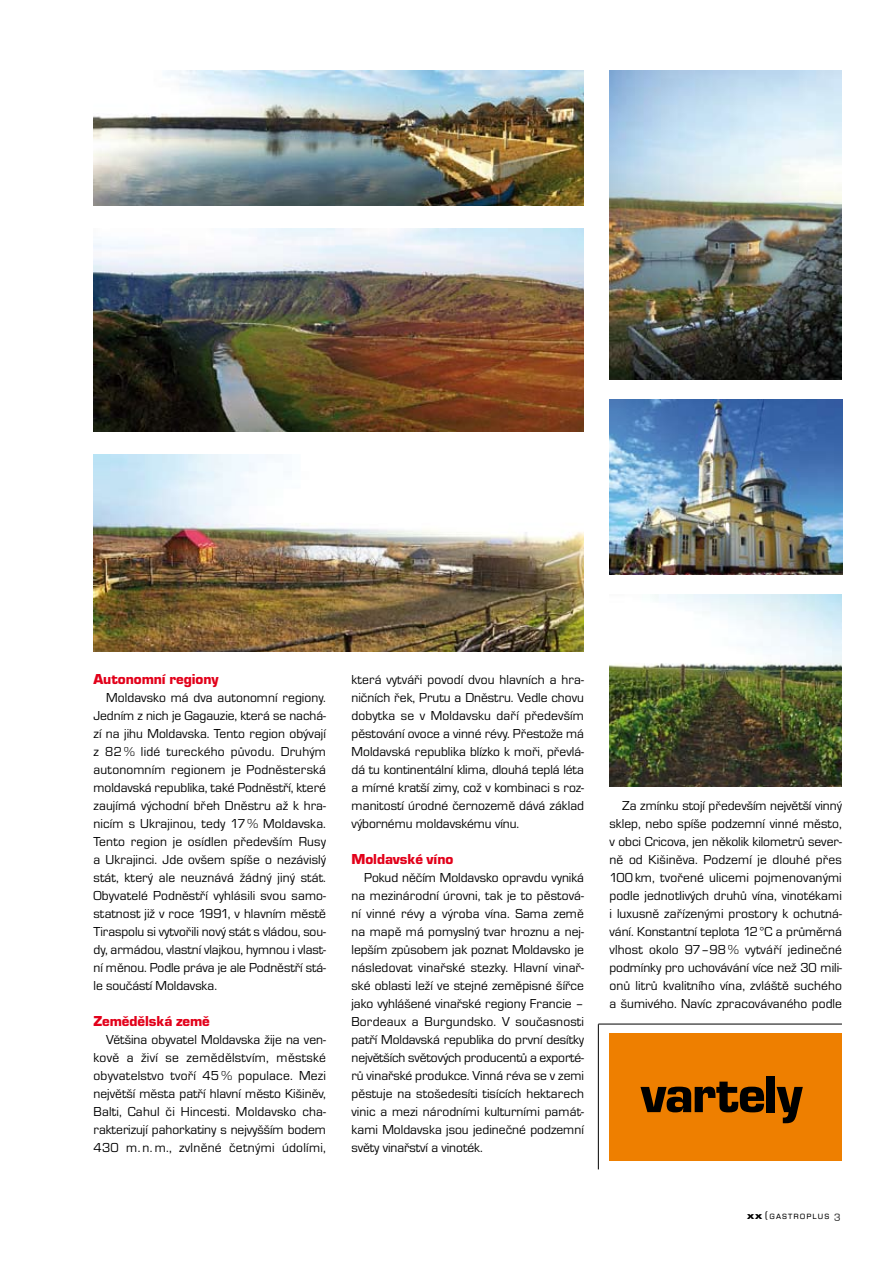
<style>
.page{position:relative;width:893px;height:1263px;background:#fff}
.page>*{position:absolute;margin:0;border:0;box-sizing:border-box;transform-origin:0 0}
.t1{font:900 54px "Eurostile TCE";letter-spacing:-.02em;color:#000}
.t2{font:900 15px "Eurostile TCE";letter-spacing:-.005em;color:#e2001a}
.t3{font:13.5px/18px "Eurostile TCE";color:#000;text-align:justify}
.t4{font:10.5px "Eurostile SCTCE";letter-spacing:.1em;color:#000}
.s1{font-family:"Eurostile TCE";font-weight:900;font-stretch:expanded}
</style>
<div class="page">
<img style="left:94px;top:228px;width:490px;height:203px">
<img style="left:94px;top:70px;width:490px;height:135px">
<img style="left:94px;top:454px;width:490px;height:198px">
<img style="left:609px;top:70px;width:233px;height:309px">
<img style="left:609px;top:400px;width:234px;height:175px">
<img style="left:609px;top:595px;width:233px;height:191px">
<div style="left:609px;top:1033px;width:233px;height:128px;background:#ee7f00"></div>
<hr style="left:598px;top:1024px;width:1px;height:145px;background:#000">
<hr style="left:598px;top:1024px;width:244px;height:1px;background:#000">
<p class="t2" style="left:94px;top:671px;width:126px">Autonomní regiony</p>
<p class="t3" style="left:94px;top:689px;width:234px;text-indent:13px">Moldavsko má dva autonomní regiony.<br>Jedním z nich je Gagauzie, která se nachá&shy;zí na jihu Moldavska. Tento region obývají z 82% lidé tureckého původu. Druhým autonomním regionem je Podněsterská moldavská republika, také Podněstří, které zaujímá východní břeh Dněstru až k hra&shy;nicím s Ukrajinou, tedy 17% Moldavska.<br>Tento region je osídlen především Rusy a Ukrajinci. Jde ovšem spíše o nezávislý stát, který ale neuznává žádný jiný stát.<br>Obyvatelé Podněstří vyhlásili svou samo&shy;statnost již v roce 1991, v hlavním městě Tiraspolu si vytvořili nový stát s vládou, sou&shy;dy, armádou, vlastní vlajkou, hymnou i vlast&shy;ní měnou. Podle práva je ale Podněstří stá&shy;le součástí Moldavska.</p>
<p class="t2" style="left:94px;top:1013px;width:118px">Zemědělská země</p>
<p class="t3" style="left:94px;top:1031px;width:234px;text-indent:13px">Většina obyvatel Moldavska žije na ven&shy;kově a živí se zemědělstvím, městské obyvatelstvo tvoří 45% populace. Mezi největší města patří hlavní město Kišiněv, Balti, Cahul či Hincesti. Moldavsko cha&shy;rakterizují pahorkatiny s nejvyšším bodem 430 m. n. m., zvlněné četnými údolími,</p>
<p class="t3" style="left:351px;top:671px;width:234px">která vytváři povodí dvou hlavních a hra&shy;ničních řek, Prutu a Dněstru. Vedle chovu dobytka se v Moldavsku daří především pěstování ovoce a vinné révy. Přestože má Moldavská republika blízko k moři, převlá&shy;dá tu kontinentální klima, dlouhá teplá léta a mírné kratší zimy, což v kombinaci s roz&shy;manitostí úrodné černozemě dává základ výbornému moldavskému vínu.</p>
<p class="t2" style="left:351px;top:851px;width:103px">Moldavské víno</p>
<p class="t3" style="left:351px;top:869px;width:234px;text-indent:13px">Pokud něčím Moldavsko opravdu vyniká na mezinárodní úrovni, tak je to pěstová&shy;ní vinné révy a výroba vína. Sama země na mapě má pomyslný tvar hroznu a nej&shy;lepším způsobem jak poznat Moldavsko je následovat vinařské stezky. Hlavní vinař&shy;ské oblasti leží ve stejné zeměpisné šířce jako vyhlášené vinařské regiony Francie – Bordeaux a Burgundsko. V současnosti patří Moldavská republika do první desítky největších světových producentů a exporté&shy;rů vinařské produkce. Vinná réva se v zemi pěstuje na stošedesíti tisících hektarech vinic a mezi národními kulturními památ&shy;kami Moldavska jsou jedinečné podzemní světy vinařství a vinoték.</p>
<p class="t3" style="left:609px;top:797px;width:234px;text-indent:13px">Za zmínku stojí především největší vinný sklep, nebo spíše podzemní vinné město, v obci Cricova, jen několik kilometrů sever&shy;ně od Kišiněva. Podzemí je dlouhé přes 100km, tvořené ulicemi pojmenovanými podle jednotlivých druhů vína, vinotékami i luxusně zařízenými prostory k ochutná&shy;vání. Konstantní teplota 12°C a průměrná vlhost okolo 97–98% vytváří jedinečné podmínky pro uchovávání více než 30 mili&shy;onů litrů kvalitního vína, zvláště suchého a šumivého. Navíc zpracovávaného podle</p>
<h1 class="t1" style="left:641px;top:1064px;width:163px">vartely</h1>
<p class="t4" style="left:747px;top:1210px;width:95px"><span class="s1">xx</span> (gastroplus 3</p>
</div>
